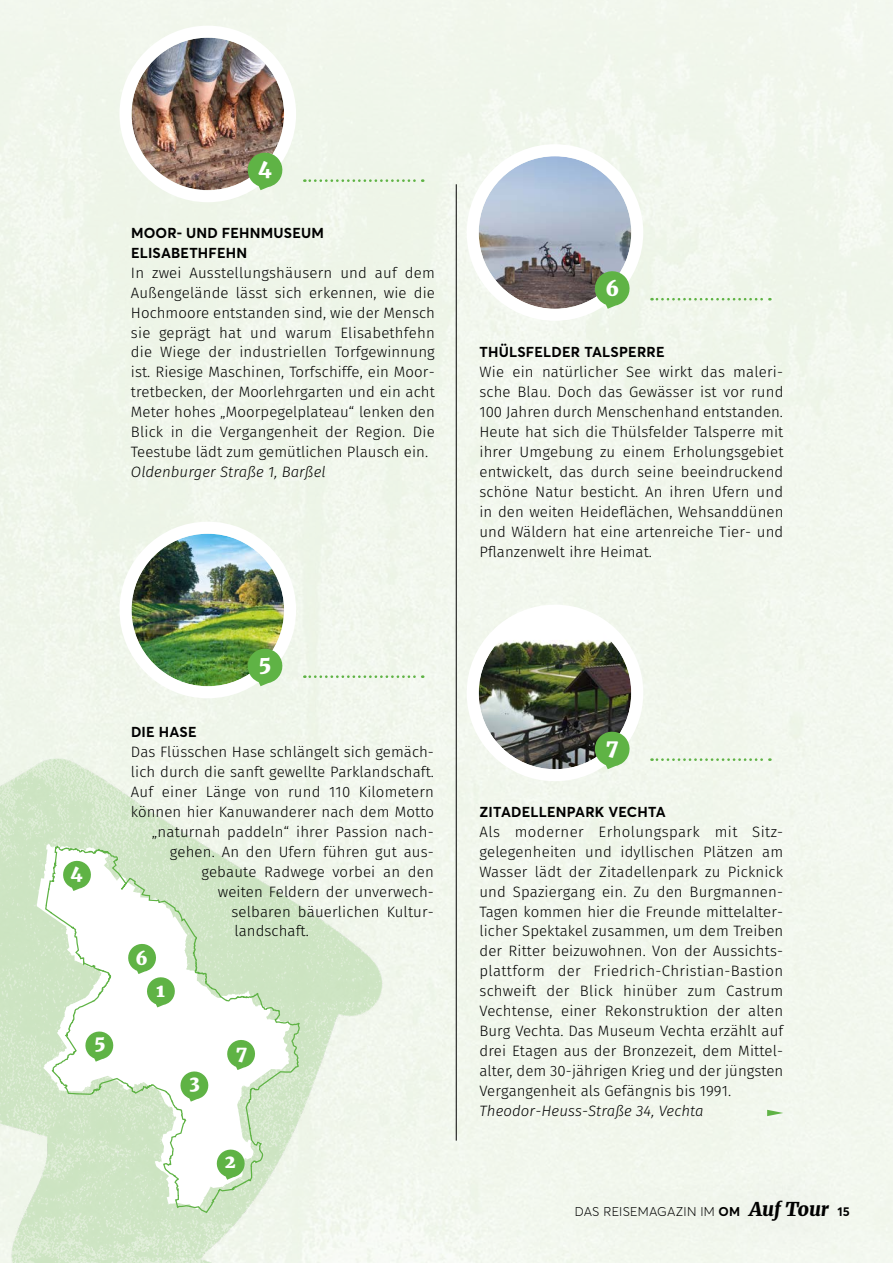
<style>
.page{position:relative;width:893px;height:1263px;background:#f1f6ec}
.page>*{position:absolute;margin:0;border:0;box-sizing:border-box;transform-origin:0 0}
.t1{font:900 20.25px "Merriweather";color:#fff}
.t2{font:900 18px "Merriweather";color:#fff}
.t3{font:300 15px/20px "Fira Sans";letter-spacing:.01em;color:#000;text-align:justify}
.t4{font:italic 300 15px "Fira Sans";letter-spacing:.005em;color:#000}
.t5{font:700 14.25px/20px "Averta";letter-spacing:.015em;color:#000}
.t6{font:300 12.6px "Averta";letter-spacing:.02em;color:#000}
.s1{font-weight:700}
.s2{font-family:"Merriweather";font-weight:900;font-style:italic;font-size:19.2px}
</style>
<div class="page">
<div style="left:798px;top:1166px;width:92px;height:91px;background:#f3f7ee"></div>
<div style="left:709px;top:1157px;width:160px;height:106px;background:#f2f7ee"></div>
<div style="left:539px;top:1162px;width:241px;height:99px;background:#f2f7ed"></div>
<svg style="left:304px;top:179px;width:119px;height:3px"></svg>
<svg style="left:651px;top:298px;width:119px;height:2px"></svg>
<svg style="left:651px;top:758px;width:119px;height:3px"></svg>
<svg style="left:304px;top:675px;width:119px;height:3px"></svg>
<img style="left:131px;top:38px;width:153px;height:152px;border-radius:76px">
<div style="left:119px;top:26px;width:177px;height:176px;border:12px solid #fff;border-radius:50%"></div>
<img style="left:479px;top:156px;width:152px;height:153px;border-radius:76px">
<div style="left:467px;top:144px;width:176px;height:177px;border:12px solid #fff;border-radius:50%"></div>
<img style="left:479px;top:617px;width:152px;height:152px">
<div style="left:467px;top:605px;width:176px;height:176px;border:12px solid #fff;border-radius:50%"></div>
<img style="left:131px;top:534px;width:153px;height:152px;border-radius:76px">
<div style="left:119px;top:522px;width:177px;height:176px;border:12px solid #fff;border-radius:50%"></div>
<svg style="left:246px;top:151px;width:38px;height:39px"></svg>
<svg style="left:593px;top:269px;width:39px;height:40px"></svg>
<svg style="left:593px;top:729px;width:39px;height:40px"></svg>
<svg style="left:246px;top:647px;width:38px;height:39px"></svg>
<hr style="left:456px;top:184px;width:1px;height:956px;background:#000">
<svg style="left:767px;top:1110px;width:16px;height:6px"></svg>
<img style="left:0;top:758px;width:383px;height:505px">
<svg style="left:37px;top:843px;width:8px;height:366px;fill:#cee5c4"></svg>
<svg style="left:45px;top:819px;width:256px;height:395px"></svg>
<svg style="left:127px;top:942px;width:49px;height:65px"></svg>
<svg style="left:179px;top:1070px;width:31px;height:31px"></svg>
<svg style="left:84px;top:1030px;width:31px;height:32px"></svg>
<svg style="left:61px;top:859px;width:32px;height:32px"></svg>
<svg style="left:215px;top:1148px;width:31px;height:32px"></svg>
<svg style="left:226px;top:1038px;width:31px;height:32px"></svg>
<h1 class="t1" style="left:258px;top:154px;width:15px">4</h1>
<p class="t5" style="left:131px;top:222px;width:194px">MOOR- UND FEHNMUSEUM<br>ELISABETHFEHN</p>
<p class="t3" style="left:131px;top:262px;width:306px">In zwei Ausstellungshäusern und auf dem Außengelände lässt sich erkennen, wie die Hochmoore entstanden sind, wie der Mensch sie geprägt hat und warum Elisabethfehn die Wiege der industriellen Torfgewinnung ist. Riesige Maschinen, Torfschiffe, ein Moor&shy;tretbecken, der Moorlehrgarten und ein acht Meter hohes „Moorpegelplateau“ lenken den Blick in die Vergangenheit der Region. Die Teestube lädt zum gemütlichen Plausch ein.</p>
<p class="t4" style="left:131px;top:461px;width:196px">Oldenburger Straße 1, Barßel</p>
<p class="t2" style="left:70px;top:861px;width:14px">4</p>
<p class="t2" style="left:94px;top:1030px;width:13px">5</p>
<h1 class="t1" style="left:259px;top:650px;width:14px">5</h1>
<p class="t5" style="left:131px;top:722px;width:67px">DIE HASE</p>
<p class="t3" style="left:131px;top:741px;width:304px">Das Flüsschen Hase schlängelt sich gemäch-</p>
<p class="t3" style="left:131px;top:761px;width:305px">lich durch die sanft gewellte Parklandschaft.</p>
<p class="t3" style="left:131px;top:781px;width:305px">Auf einer Länge von rund 110 Kilometern</p>
<p class="t3" style="left:131px;top:801px;width:305px">können hier Kanuwanderer nach dem Motto</p>
<p class="t3" style="left:152px;top:821px;width:283px">„naturnah paddeln“ ihrer Passion nach-</p>
<p class="t3" style="left:170px;top:841px;width:265px">gehen. An den Ufern führen gut aus-</p>
<p class="t3" style="left:201px;top:861px;width:234px">gebaute Radwege vorbei an den</p>
<p class="t3" style="left:218px;top:881px;width:218px">weiten Feldern der unverwech-</p>
<p class="t3" style="left:231px;top:901px;width:204px">selbaren bäuerlichen Kultur-</p>
<p class="t3" style="left:234px;top:921px;width:76px">landschaft.</p>
<p class="t2" style="left:135px;top:946px;width:14px">6</p>
<p class="t2" style="left:156px;top:978px;width:10px">1</p>
<p class="t2" style="left:189px;top:1070px;width:12px">3</p>
<p class="t2" style="left:236px;top:1040px;width:12px">7</p>
<p class="t2" style="left:225px;top:1149px;width:13px">2</p>
<h1 class="t1" style="left:605px;top:275px;width:15px">6</h1>
<p class="t5" style="left:479px;top:342px;width:187px">THÜLSFELDER TALSPERRE</p>
<p class="t3" style="left:479px;top:362px;width:306px">Wie ein natürlicher See wirkt das maleri&shy;sche Blau. Doch das Gewässer ist vor rund 100 Jahren durch Menschenhand entstanden.<br>Heute hat sich die Thülsfelder Talsperre mit ihrer Umgebung zu einem Erholungsgebiet entwickelt, das durch seine beeindruckend schöne Natur besticht. An ihren Ufern und in den weiten Heideflächen, Wehsanddünen und Wäldern hat eine artenreiche Tier- und Pflanzenwelt ihre Heimat.</p>
<h1 class="t1" style="left:606px;top:733px;width:14px">7</h1>
<p class="t5" style="left:479px;top:801px;width:188px">ZITADELLENPARK VECHTA</p>
<p class="t3" style="left:479px;top:821px;width:305px;text-align:left">Als moderner Erholungspark mit Sitz&shy;gelegenheiten und idyllischen Plätzen am Wasser lädt der Zitadellenpark zu Picknick und Spaziergang ein. Zu den Burgmannen-Tagen kommen hier die Freunde mittelalter&shy;licher Spektakel zusammen, um dem Treiben der Ritter beizuwohnen. Von der Aussichts&shy;plattform der Friedrich-Christian-Bastion schweift der Blick hinüber zum Castrum Vechtense, einer Rekonstruktion der alten Burg Vechta. Das Museum Vechta erzählt auf drei Etagen aus der Bronzezeit, dem Mittel&shy;alter, dem 30-jährigen Krieg und der jüngsten Vergangenheit als Gefängnis bis 1991.</p>
<p class="t4" style="left:479px;top:1100px;width:226px">Theodor-Heuss-Straße 34, Vechta</p>
<p class="t6" style="left:575px;top:1204px;width:277px">DAS REISEMAGAZIN IM <span class="s1">OM</span> <span class="s2">Auf Tour</span> <span class="s1">15</span></p>
</div>
